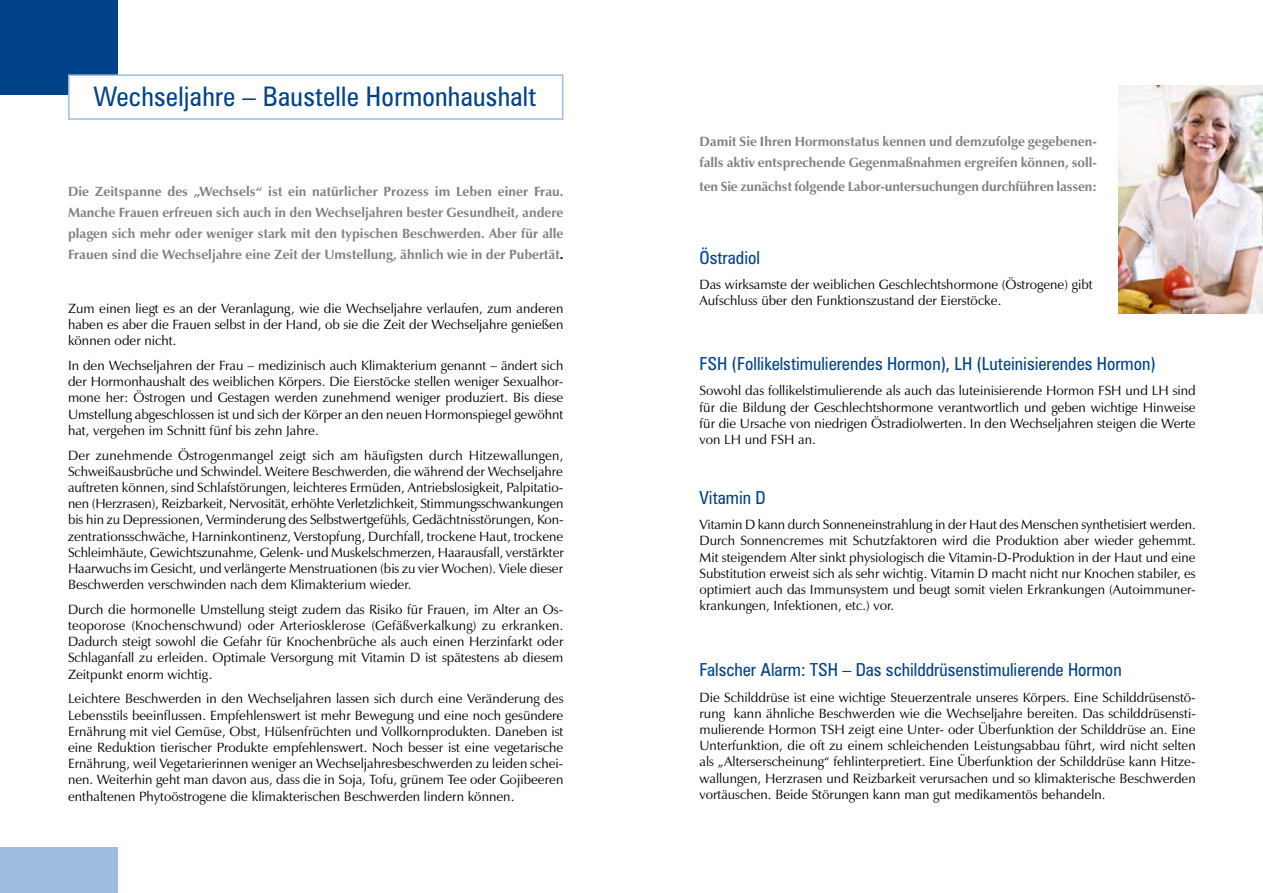
<style>
.page{position:relative;width:1263px;height:893px;background:#fff}
.page>*{position:absolute;margin:0;border:0;box-sizing:border-box;transform-origin:0 0}
.t1{font:condensed 27px "Zurich BT";letter-spacing:.01em;color:#004289}
.t2{font:condensed 18px "Zurich BT";color:#004289}
.t3{font:13.5px/16.2px "Zapf Humanist 601 BT";color:#000;text-align:justify}
.t4{font:700 13.5px/21px "Zapf Humanist 601 BT";color:#818084;text-align:justify}
.s1{color:#000}
</style>
<div class="page">
<div style="left:0;top:0;width:117px;height:95px;background:#004289"></div>
<div style="left:0;top:847px;width:117px;height:46px;background:#9dbde0"></div>
<div style="left:68px;top:74px;width:495px;height:46px;background:#fff;border:2px solid #9dbde0"></div>
<img style="left:1118px;top:85px;width:145px;height:229px">
<h1 class="t1" style="left:93px;top:80px;width:444px">Wechseljahre – Baustelle Hormonhaushalt</h1>
<p class="t4" style="left:68px;top:180px;width:497px">Die Zeitspanne des „Wechsels“ ist ein natürlicher Prozess im Leben einer Frau.<br>Manche Frauen erfreuen sich auch in den Wechseljahren bester Gesundheit, andere plagen sich mehr oder weniger stark mit den typischen Beschwerden. Aber für alle Frauen sind die Wechseljahre eine Zeit der Umstellung, ähnlich wie in der Pubertät<span class="s1">.</span></p>
<p class="t3" style="left:68px;top:300px;width:497px">Zum einen liegt es an der Veranlagung, wie die Wechseljahre verlaufen, zum anderen haben es aber die Frauen selbst in der Hand, ob sie die Zeit der Wechseljahre genießen können oder nicht.</p>
<p class="t3" style="left:68px;top:357px;width:497px">In den Wechseljahren der Frau – medizinisch auch Klimakterium genannt – ändert sich der Hormonhaushalt des weiblichen Körpers. Die Eierstöcke stellen weniger Sexualhor&shy;mone her: Östrogen und Gestagen werden zunehmend weniger produziert. Bis diese Umstellung abgeschlossen ist und sich der Körper an den neuen Hormonspiegel gewöhnt hat, vergehen im Schnitt fünf bis zehn Jahre.</p>
<p class="t3" style="left:68px;top:447px;width:497px">Der zunehmende Östrogenmangel zeigt sich am häufigsten durch Hitzewallungen, Schweißausbrüche und Schwindel. Weitere Beschwerden, die während der Wechseljahre auftreten können, sind Schlafstörungen, leichteres Ermüden, Antriebslosigkeit, Palpitatio&shy;nen (Herzrasen), Reizbarkeit, Nervosität, erhöhte Verletzlichkeit, Stimmungsschwankungen bis hin zu Depressionen, Verminderung des Selbstwertgefühls, Gedächtnisstörungen, Kon&shy;zentrationsschwäche, Harninkontinenz, Verstopfung, Durchfall, trockene Haut, trockene Schleimhäute, Gewichtszunahme, Gelenk- und Muskelschmerzen, Haarausfall, verstärkter Haarwuchs im Gesicht, und verlängerte Menstruationen (bis zu vier Wochen). Viele dieser Beschwerden verschwinden nach dem Klimakterium wieder.</p>
<p class="t3" style="left:68px;top:601px;width:497px">Durch die hormonelle Umstellung steigt zudem das Risiko für Frauen, im Alter an Os&shy;teoporose (Knochenschwund) oder Arteriosklerose (Gefäßverkalkung) zu erkranken.<br>Dadurch steigt sowohl die Gefahr für Knochenbrüche als auch einen Herzinfarkt oder Schlaganfall zu erleiden. Optimale Versorgung mit Vitamin D ist spätestens ab diesem Zeitpunkt enorm wichtig.</p>
<p class="t3" style="left:68px;top:691px;width:497px">Leichtere Beschwerden in den Wechseljahren lassen sich durch eine Veränderung des Lebensstils beeinflussen. Empfehlenswert ist mehr Bewegung und eine noch gesündere Ernährung mit viel Gemüse, Obst, Hülsenfrüchten und Vollkornprodukten. Daneben ist eine Reduktion tierischer Produkte empfehlenswert. Noch besser ist eine vegetarische Ernährung, weil Vegetarierinnen weniger an Wechseljahresbeschwerden zu leiden schei&shy;nen. Weiterhin geht man davon aus, dass die in Soja, Tofu, grünem Tee oder Gojibeeren enthaltenen Phytoöstrogene die klimakterischen Beschwerden lindern können.</p>
<p class="t4" style="left:699px;top:130px;width:399px">Damit Sie Ihren Hormonstatus kennen und demzufolge gegebenen&shy;falls aktiv entsprechende Gegenmaßnahmen ergreifen können, soll-</p>
<p class="t4" style="left:699px;top:175px;width:399px">ten Sie zunächst folgende Labor-untersuchungen durchführen lassen:</p>
<h2 class="t2" style="left:699px;top:246px;width:62px">Östradiol</h2>
<p class="t3" style="left:699px;top:276px;width:395px">Das wirksamste der weiblichen Geschlechtshormone (Östrogene) gibt<br>Aufschluss über den Funktionszustand der Eierstöcke.</p>
<h2 class="t2" style="left:699px;top:353px;width:458px">FSH (Follikelstimulierendes Hormon), LH (Luteinisierendes Hormon)</h2>
<p class="t3" style="left:699px;top:383px;width:498px">Sowohl das follikelstimulierende als auch das luteinisierende Hormon FSH und LH sind für die Bildung der Geschlechtshormone verantwortlich und geben wichtige Hinweise für die Ursache von niedrigen Östradiolwerten. In den Wechseljahren steigen die Werte von LH und FSH an.</p>
<h2 class="t2" style="left:699px;top:487px;width:68px">Vitamin D</h2>
<p class="t3" style="left:699px;top:516px;width:498px">Vitamin D kann durch Sonneneinstrahlung in der Haut des Menschen synthetisiert werden.<br>Durch Sonnencremes mit Schutzfaktoren wird die Produktion aber wieder gehemmt.<br>Mit steigendem Alter sinkt physiologisch die Vitamin-D-Produktion in der Haut und eine Substitution erweist sich als sehr wichtig. Vitamin D macht nicht nur Knochen stabiler, es optimiert auch das Immunsystem und beugt somit vielen Erkrankungen (Autoimmuner&shy;krankungen, Infektionen, etc.) vor.</p>
<h2 class="t2" style="left:699px;top:659px;width:424px">Falscher Alarm: TSH – Das schilddrüsenstimulierende Hormon</h2>
<p class="t3" style="left:699px;top:689px;width:498px">Die Schilddrüse ist eine wichtige Steuerzentrale unseres Körpers. Eine Schilddrüsenstö&shy;rung kann ähnliche Beschwerden wie die Wechseljahre bereiten. Das schilddrüsensti&shy;mulierende Hormon TSH zeigt eine Unter- oder Überfunktion der Schilddrüse an. Eine Unterfunktion, die oft zu einem schleichenden Leistungsabbau führt, wird nicht selten als „Alterserscheinung“ fehlinterpretiert. Eine Überfunktion der Schilddrüse kann Hitze&shy;wallungen, Herzrasen und Reizbarkeit verursachen und so klimakterische Beschwerden vortäuschen. Beide Störungen kann man gut medikamentös behandeln.</p>
</div>
